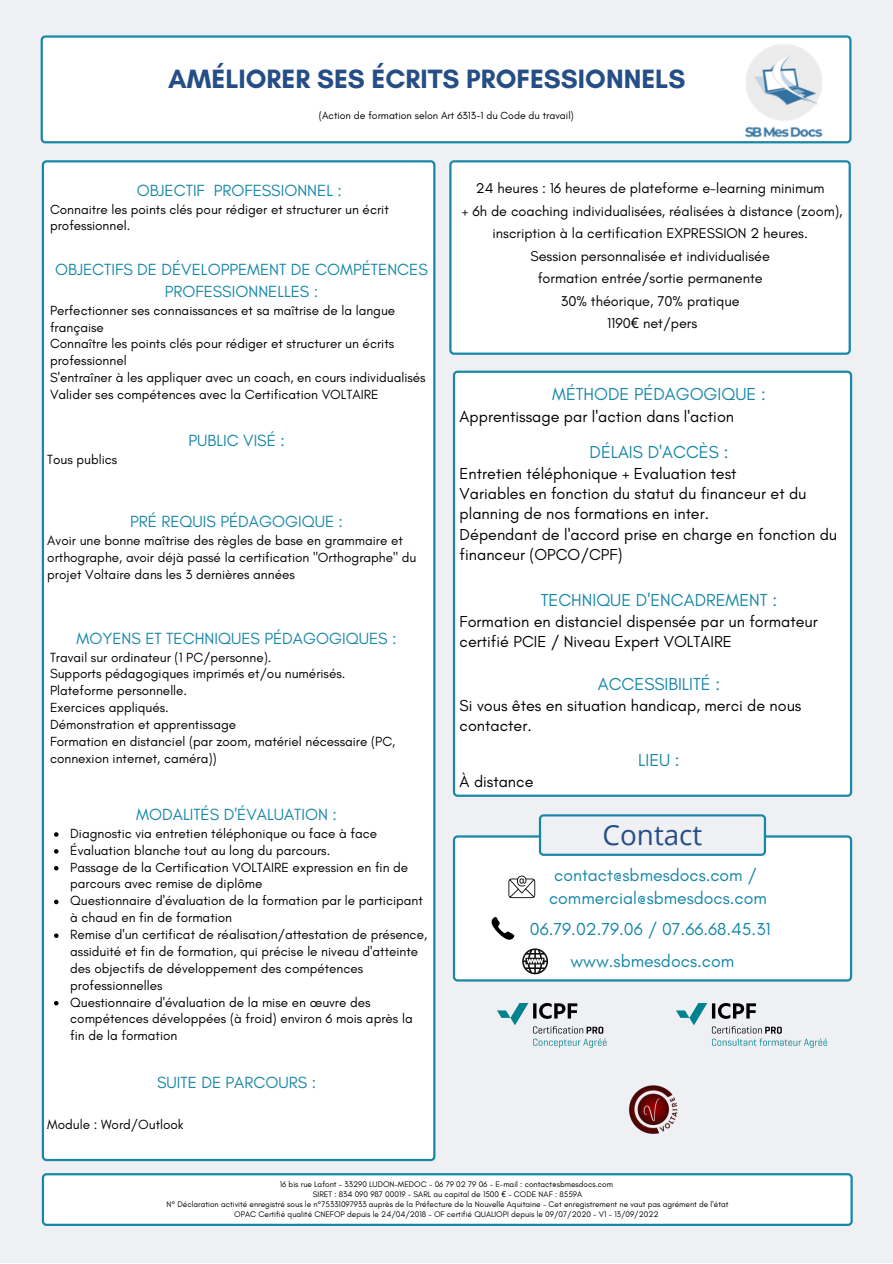
<style>
.page{position:relative;width:893px;height:1264px;background:#fff}
.page>*{position:absolute;margin:0;border:0;box-sizing:border-box;transform-origin:0 0}
.t1{font:27.75px "Open Sans";color:#264e86}
.t2{font:700 27px "Glacial Indifference";color:#264e86}
.t3{font:17.7px "Glacial Indifference";color:#1687a7}
.t4{font:17.55px/22.5px "Glacial Indifference";color:#1687a7}
.t5{font:16.5px/21.3px "Glacial Indifference";color:#1687a7;text-align:center}
.t6{font:16.2px/20.2px "Glacial Indifference";color:#000}
.t7{font:14.4px/22.5px "Glacial Indifference";color:#000;text-align:center}
.t8{font:13.5px/16.8px "Glacial Indifference";color:#000}
.t9{font:10.5px "Glacial Indifference";color:#000}
.t10{font:8.25px/10.4px "Glacial Indifference";color:#000;text-align:center}
.s1{font-family:"Noto Sans"}
</style>
<div class="page">
<div style="left:0;top:0;width:892px;height:1262px;background:#eff0f4"></div>
<div style="left:41px;top:35px;width:810px;height:108px;background:#fff"></div>
<img style="left:738px;top:37px;width:91px;height:106px">
<div style="left:453px;top:835px;width:399px;height:146px;background:#fff"></div>
<svg style="left:508px;top:875px;width:27px;height:23px"></svg>
<svg style="left:489px;top:916px;width:25px;height:25px"></svg>
<svg style="left:539px;top:814px;width:227px;height:41px"></svg>
<svg style="left:522px;top:948px;width:26px;height:26px"></svg>
<div style="left:449px;top:160px;width:401px;height:195px;background:#fff"></div>
<div style="left:42px;top:160px;width:393px;height:1001px;background:#fff"></div>
<div style="left:453px;top:370px;width:399px;height:426px;background:#fff"></div>
<img style="left:676px;top:1003px;width:152px;height:44px">
<img style="left:497px;top:1003px;width:110px;height:44px">
<svg style="left:42px;top:1173px;width:810px;height:52px"></svg>
<img style="left:629px;top:1085px;width:49px;height:49px">
<svg style="left:54px;top:832px;width:5px;height:4px"></svg>
<svg style="left:54px;top:849px;width:5px;height:4px"></svg>
<svg style="left:54px;top:866px;width:5px;height:4px"></svg>
<svg style="left:54px;top:899px;width:5px;height:5px"></svg>
<svg style="left:54px;top:933px;width:5px;height:5px"></svg>
<svg style="left:54px;top:1000px;width:5px;height:5px"></svg>
<h2 class="t2" style="left:168px;top:62px;width:518px">AMÉLIORER SES ÉCRITS PROFESSIONNELS</h2>
<p class="t9" style="left:319px;top:109px;width:256px">(Action de formation selon Art 6313-1 du Code du travail)</p>
<p class="t5" style="left:137px;top:179px;width:207px">OBJECTIF PROFESSIONNEL :</p>
<p class="t8" style="left:50px;top:200px;width:340px">Connaitre les points clés pour rédiger et structurer un écrit professionnel.</p>
<p class="t5" style="left:55px;top:259px;width:374px">OBJECTIFS DE DÉVELOPPEMENT DE COMPÉTENCES<br>PROFESSIONNELLES :</p>
<p class="t8" style="left:50px;top:301px;width:377px">Perfectionner ses connaissances et sa maîtrise de la langue française<br>Connaître les points clés pour rédiger et structurer un écrits professionnel<br>S'entraîner à les appliquer avec un coach, en cours individualisés Valider ses compétences avec la Certification VOLTAIRE</p>
<p class="t5" style="left:188px;top:430px;width:98px">PUBLIC VISÉ :</p>
<p class="t8" style="left:47px;top:451px;width:72px">Tous publics</p>
<p class="t5" style="left:130px;top:510px;width:214px">PRÉ REQUIS PÉDAGOGIQUE :</p>
<p class="t8" style="left:47px;top:531px;width:370px">Avoir une bonne maîtrise des règles de base en grammaire et orthographe, avoir déjà passé la certification "Orthographe" du projet Voltaire dans les 3 dernières années</p>
<p class="t5" style="left:77px;top:627px;width:321px">MOYENS ET TECHNIQUES PÉDAGOGIQUES :</p>
<p class="t8" style="left:50px;top:648px;width:347px">Travail sur ordinateur (1 PC/personne).<br>Supports pédagogiques imprimés et/ou numérisés.<br>Plateforme personnelle.<br>Exercices appliqués.<br>Démonstration et apprentissage<br>Formation en distanciel (par zoom, matériel nécessaire (PC, connexion internet, caméra))</p>
<p class="t5" style="left:136px;top:803px;width:202px">MODALITÉS D'ÉVALUATION :</p>
<p class="t8" style="left:70px;top:824px;width:358px">Diagnostic via entretien téléphonique ou face à face Évaluation blanche tout au long du parcours.<br>Passage de la Certification VOLTAIRE expression en fin de parcours avec remise de diplôme<br>Questionnaire d'évaluation de la formation par le participant à chaud en fin de formation<br>Remise d'un certificat de réalisation/attestation de présence, assiduité et fin de formation, qui précise le niveau d'atteinte des objectifs de développement des compétences professionnelles<br>Questionnaire d'évaluation de la mise en œuvre des compétences développées (à froid) environ 6 mois après la fin de la formation</p>
<p class="t5" style="left:157px;top:1072px;width:160px">SUITE DE PARCOURS :</p>
<p class="t8" style="left:47px;top:1115px;width:138px">Module : Word/Outlook</p>
<p class="t7" style="left:462px;top:177px;width:382px">24 heures : 16 heures de plateforme e-learning minimum<br>+ 6h de coaching individualisées, réalisées à distance (zoom), inscription à la certification EXPRESSION 2 heures.<br>Session personnalisée et individualisée<br>formation entrée/sortie permanente<br>30% théorique, 70% pratique<br>1190<span class="s1">€</span> net/pers</p>
<h3 class="t3" style="left:552px;top:383px;width:215px">MÉTHODE PÉDAGOGIQUE :</h3>
<p class="t6" style="left:459px;top:406px;width:276px">Apprentissage par l'action dans l'action</p>
<h3 class="t3" style="left:589px;top:441px;width:140px">DÉLAIS D'ACCÈS :</h3>
<p class="t6" style="left:459px;top:463px;width:379px">Entretien téléphonique + Evaluation test<br>Variables en fonction du statut du financeur et du planning de nos formations en inter.<br>Dépendant de l'accord prise en charge en fonction du financeur (OPCO/CPF)</p>
<h3 class="t3" style="left:541px;top:589px;width:238px">TECHNIQUE D'ENCADREMENT :</h3>
<p class="t6" style="left:459px;top:611px;width:359px">Formation en distanciel dispensée par un formateur certifié PCIE / Niveau Expert VOLTAIRE</p>
<h3 class="t3" style="left:597px;top:672px;width:124px">ACCESSIBILITÉ :</h3>
<p class="t6" style="left:459px;top:695px;width:343px">Si vous êtes en situation handicap, merci de nous contacter.</p>
<p class="t6" style="left:459px;top:771px;width:75px">À distance</p>
<h3 class="t3" style="left:638px;top:749px;width:43px">LIEU :</h3>
<h1 class="t1" style="left:602px;top:815px;width:101px">Contact</h1>
<p class="t4" style="left:549px;top:863px;width:219px">contact@sbmesdocs.com / commercial@sbmesdocs.com</p>
<h3 class="t3" style="left:530px;top:918px;width:242px">06.79.02.79.06 / 07.66.68.45.31</h3>
<h3 class="t3" style="left:570px;top:950px;width:165px">www.sbmesdocs.com</h3>
<p class="t10" style="left:166px;top:1178px;width:563px">16 bis rue Lafont - 33290 LUDON-MEDOC - 06 79 02 79 06 - E-mail : contact@sbmesdocs.com<br>SIRET : 834 090 987 00019 - SARL au capital de 1500 <span class="s1">€</span> - CODE NAF : 8559A<br>N° Déclaration activité enregistré sous le n°75331097933 auprès de la Préfecture de la Nouvelle Aquitaine - Cet enregistrement ne vaut pas agrément de l'état OPAC Certifié qualité CNEFOP depuis le 24/04/2018 - OF certifié QUALIOPI depuis le 09/07/2020 - V1 - 13/09/2022</p>
</div>
